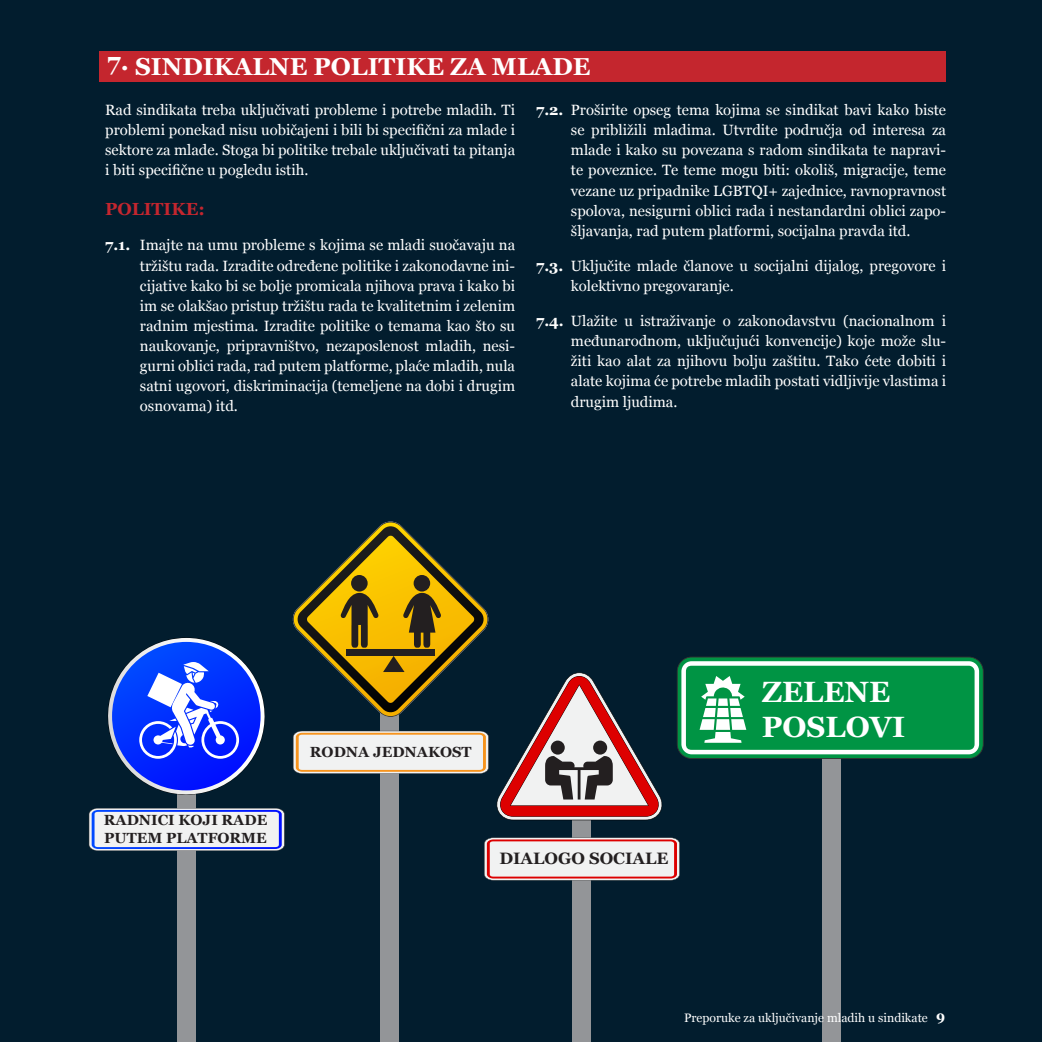
<style>
.page{position:relative;width:1042px;height:1042px;background:#021d2e}
.page>*{position:absolute;margin:0;border:0;box-sizing:border-box;transform-origin:0 0}
.t1{font:700 29.4px/35.2px "Georgia";color:#fff}
.t2{font:700 24.5px "Georgia";color:#fff}
.t3{font:700 17.5px "Georgia";color:#c4262e}
.t4{font:700 16.45px "Georgia";color:#231f20}
.t5{font:14.88px/20.1px "Georgia";color:#fff;text-align:justify}
.t6{font:700 14.7px/17.7px "Georgia";color:#231f20}
.t7{font:12.25px "Georgia";color:#fff}
.s1{font-weight:700}
.s2{font-weight:700;font-size:14px}
</style>
<div class="page">
<div style="left:99px;top:52px;width:847px;height:30px;background:#c4262e"></div>
<div style="left:572px;top:764px;width:18px;height:278px;background:#939598"></div>
<div style="left:381px;top:682px;width:18px;height:360px;background:#939598"></div>
<div style="left:178px;top:736px;width:18px;height:306px;background:#939598"></div>
<svg style="left:107px;top:637px;width:158px;height:165px"></svg>
<svg style="left:89px;top:808px;width:196px;height:43px;background:#d0d5ed"></svg>
<svg style="left:293px;top:731px;width:196px;height:43px;background:#eae1d4"></svg>
<svg style="left:484px;top:837px;width:196px;height:43px;background:#e8d1d1"></svg>
<svg style="left:292px;top:521px;width:197px;height:197px"></svg>
<div style="left:822px;top:673px;width:18px;height:369px;background:#939598"></div>
<svg style="left:677px;top:656px;width:306px;height:103px;background:#29a160"></svg>
<svg style="left:496px;top:672px;width:167px;height:148px"></svg>
<div style="left:593px;top:740px;width:14px;height:14px;background:#231f20;border-radius:50%"></div>
<div style="left:551px;top:740px;width:14px;height:14px;background:#231f20;border-radius:50%"></div>
<h2 class="t2" style="left:107px;top:48px;width:485px">7. SINDIKALNE POLITIKE ZA MLADE</h2>
<p class="t5" style="left:105px;top:99px;width:411px">Rad sindikata treba uključivati probleme i potrebe mladih. Ti problemi ponekad nisu uobičajeni i bili bi specifični za mlade i sektore za mlade. Stoga bi politike trebale uključivati ta pitanja i biti specifične u pogledu istih.</p>
<p class="t3" style="left:105px;top:196px;width:101px">POLITIKE:</p>
<p class="t5" style="left:140px;top:235px;width:377px;text-indent:-35px"><span class="s1">7.1.</span> Imajte na umu probleme s kojima se mladi suočavaju na tržištu rada. Izradite određene politike i zakonodavne ini&shy;cijative kako bi se bolje promicala njihova prava i kako bi im se olakšao pristup tržištu rada te kvalitetnim i zelenim radnim mjestima. Izradite politike o temama kao što su naukovanje, pripravništvo, nezaposlenost mladih, nesi&shy;gurni oblici rada, rad putem platforme, plaće mladih, nula satni ugovori, diskriminacija (temeljene na dobi i drugim osnovama) itd.</p>
<p class="t5" style="left:571px;top:99px;width:377px;text-indent:-35px"><span class="s1">7.2.</span> Proširite opseg tema kojima se sindikat bavi kako biste se približili mladima. Utvrdite područja od interesa za mlade i kako su povezana s radom sindikata te napravi&shy;te poveznice. Te teme mogu biti: okoliš, migracije, teme vezane uz pripadnike LGBTQI+ zajednice, ravnopravnost spolova, nesigurni oblici rada i nestandardni oblici zapo&shy;šljavanja, rad putem platformi, socijalna pravda itd.</p>
<p class="t5" style="left:571px;top:255px;width:377px;text-indent:-35px"><span class="s1">7.3.</span> Uključite mlade članove u socijalni dijalog, pregovore i kolektivno pregovaranje.</p>
<p class="t5" style="left:571px;top:310px;width:377px;text-indent:-35px"><span class="s1">7.4.</span> Ulažite u istraživanje o zakonodavstvu (nacionalnom i međunarodnom, uključujući konvencije) koje može slu&shy;žiti kao alat za njihovu bolju zaštitu. Tako ćete dobiti i alate kojima će potrebe mladih postati vidljivije vlastima i drugim ljudima.</p>
<p class="t6" style="left:104px;top:811px;width:165px">RADNICI KOJI RADE<br>PUTEM PLATFORME</p>
<p class="t6" style="left:310px;top:742px;width:163px">RODNA JEDNAKOST</p>
<h1 class="t1" style="left:762px;top:673px;width:145px">ZELENE<br>POSLOVI</h1>
<p class="t4" style="left:499px;top:846px;width:170px">DIALOGO SOCIALE</p>
<p class="t7" style="left:684px;top:1008px;width:263px">Preporuke za uključivanje mladih u sindikate <span class="s2">9</span></p>
</div>
